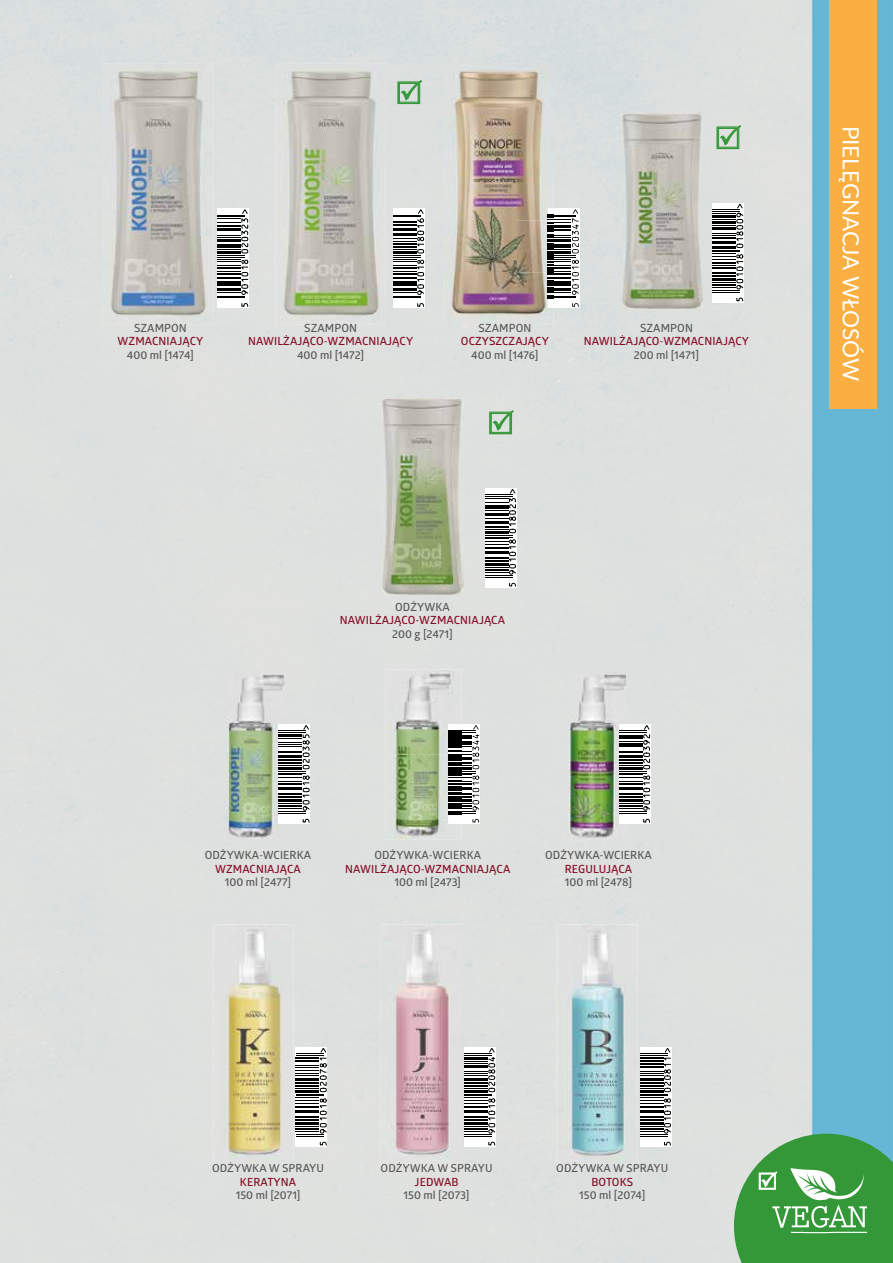
<style>
.page{position:relative;width:893px;height:1263px;background:#fff}
.page>*{position:absolute;margin:0;border:0;box-sizing:border-box;transform-origin:0 0}
.t1{font:22.5px "Lato";color:#fff}
.t2{font:600 11.25px "Glober";letter-spacing:.005em;color:#575756}
.t3{font:600 11.25px "Glober";letter-spacing:.01em;color:#860a23}
</style>
<div class="page">
<img style="left:0;top:0;width:893px;height:1263px">
<div style="left:829px;top:0;width:48px;height:408px;background:#f9af41"></div>
<svg style="left:296px;top:1048px;width:31px;height:98px"></svg>
<svg style="left:464px;top:1048px;width:32px;height:98px"></svg>
<svg style="left:640px;top:1048px;width:31px;height:98px"></svg>
<img style="left:212px;top:924px;width:81px;height:242px">
<img style="left:213px;top:1162px;width:80px;height:4px">
<img style="left:381px;top:924px;width:81px;height:238px">
<img style="left:381px;top:1162px;width:81px;height:4px">
<img style="left:556px;top:924px;width:82px;height:242px">
<img style="left:557px;top:1162px;width:81px;height:4px">
<img style="left:568px;top:674px;width:57px;height:165px">
<img style="left:228px;top:674px;width:57px;height:165px">
<div style="left:393px;top:208px;width:32px;height:100px;background:#fff"></div>
<svg style="left:393px;top:209px;width:32px;height:98px"></svg>
<div style="left:217px;top:208px;width:32px;height:100px;background:#fff"></div>
<svg style="left:217px;top:209px;width:32px;height:98px"></svg>
<div style="left:485px;top:488px;width:31px;height:100px;background:#fff"></div>
<svg style="left:485px;top:489px;width:31px;height:98px"></svg>
<svg style="left:712px;top:204px;width:32px;height:98px"></svg>
<svg style="left:461px;top:724px;width:19px;height:100px"></svg>
<div style="left:279px;top:724px;width:31px;height:100px;background:#fff"></div>
<svg style="left:279px;top:725px;width:31px;height:98px"></svg>
<div style="left:619px;top:724px;width:32px;height:100px;background:#fff"></div>
<svg style="left:619px;top:725px;width:32px;height:98px"></svg>
<img style="left:382px;top:398px;width:81px;height:197px">
<img style="left:621px;top:113px;width:82px;height:197px">
<img style="left:276px;top:64px;width:110px;height:261px">
<img style="left:305px;top:324px;width:51px;height:1px">
<img style="left:443px;top:64px;width:110px;height:156px">
<img style="left:443px;top:220px;width:105px;height:53px">
<img style="left:443px;top:273px;width:110px;height:52px">
<img style="left:479px;top:324px;width:51px;height:1px">
<svg style="left:548px;top:209px;width:31px;height:98px"></svg>
<img style="left:103px;top:64px;width:110px;height:261px">
<img style="left:135px;top:324px;width:51px;height:1px">
<img style="left:386px;top:669px;width:75px;height:170px">
<img style="left:448px;top:724px;width:13px;height:100px">
<svg style="left:448px;top:725px;width:31px;height:98px"></svg>
<svg style="left:734px;top:1134px;width:159px;height:129px;background:#55a75c"></svg>
<svg style="left:717px;top:125px;width:23px;height:24px"></svg>
<svg style="left:490px;top:410px;width:23px;height:24px"></svg>
<svg style="left:398px;top:80px;width:23px;height:24px"></svg>
<p class="t2" style="left:134px;top:320px;width:54px">SZAMPON</p>
<p class="t3" style="left:118px;top:334px;width:87px">WZMACNIAJĄCY</p>
<p class="t2" style="left:127px;top:347px;width:69px">400 ml [1474]</p>
<p class="t2" style="left:304px;top:320px;width:54px">SZAMPON</p>
<p class="t3" style="left:248px;top:334px;width:167px">NAWILŻAJĄCO-WZMACNIAJĄCY</p>
<p class="t2" style="left:297px;top:347px;width:69px">400 ml [1472]</p>
<p class="t2" style="left:478px;top:320px;width:54px">SZAMPON</p>
<p class="t3" style="left:461px;top:334px;width:89px">OCZYSZCZAJĄCY</p>
<p class="t2" style="left:471px;top:347px;width:69px">400 ml [1476]</p>
<p class="t2" style="left:640px;top:320px;width:54px">SZAMPON</p>
<p class="t3" style="left:584px;top:333px;width:167px">NAWILŻAJĄCO-WZMACNIAJĄCY</p>
<p class="t2" style="left:634px;top:347px;width:67px">200 ml [1471]</p>
<p class="t2" style="left:395px;top:599px;width:56px">ODŻYWKA</p>
<p class="t3" style="left:340px;top:612px;width:167px">NAWILŻAJĄCO-WZMACNIAJĄCA</p>
<p class="t2" style="left:392px;top:626px;width:62px">200 g [2471]</p>
<p class="t2" style="left:205px;top:847px;width:108px">ODŻYWKA-WCIERKA</p>
<p class="t3" style="left:215px;top:861px;width:87px">WZMACNIAJĄCA</p>
<p class="t2" style="left:225px;top:874px;width:68px">100 ml [2477]</p>
<p class="t2" style="left:374px;top:847px;width:108px">ODŻYWKA-WCIERKA</p>
<p class="t3" style="left:345px;top:861px;width:167px">NAWILŻAJĄCO-WZMACNIAJĄCA</p>
<p class="t2" style="left:394px;top:874px;width:68px">100 ml [2473]</p>
<p class="t2" style="left:545px;top:847px;width:108px">ODŻYWKA-WCIERKA</p>
<p class="t3" style="left:565px;top:861px;width:69px">REGULUJĄCA</p>
<p class="t2" style="left:565px;top:874px;width:69px">100 ml [2478]</p>
<h1 class="t1" style="left:867px;top:125px;width:257px;rotate:90deg">PIELĘGNACJA WŁOSÓW</h1>
<p class="t2" style="left:212px;top:1160px;width:114px">ODŻYWKA W SPRAYU</p>
<p class="t3" style="left:240px;top:1174px;width:58px">KERATYNA</p>
<p class="t2" style="left:236px;top:1187px;width:66px">150 ml [2071]</p>
<p class="t2" style="left:381px;top:1160px;width:114px">ODŻYWKA W SPRAYU</p>
<p class="t3" style="left:415px;top:1174px;width:46px">JEDWAB</p>
<p class="t2" style="left:404px;top:1187px;width:67px">150 ml [2073]</p>
<p class="t2" style="left:556px;top:1160px;width:114px">ODŻYWKA W SPRAYU</p>
<p class="t3" style="left:591px;top:1174px;width:43px">BOTOKS</p>
<p class="t2" style="left:579px;top:1187px;width:68px">150 ml [2074]</p>
</div>
